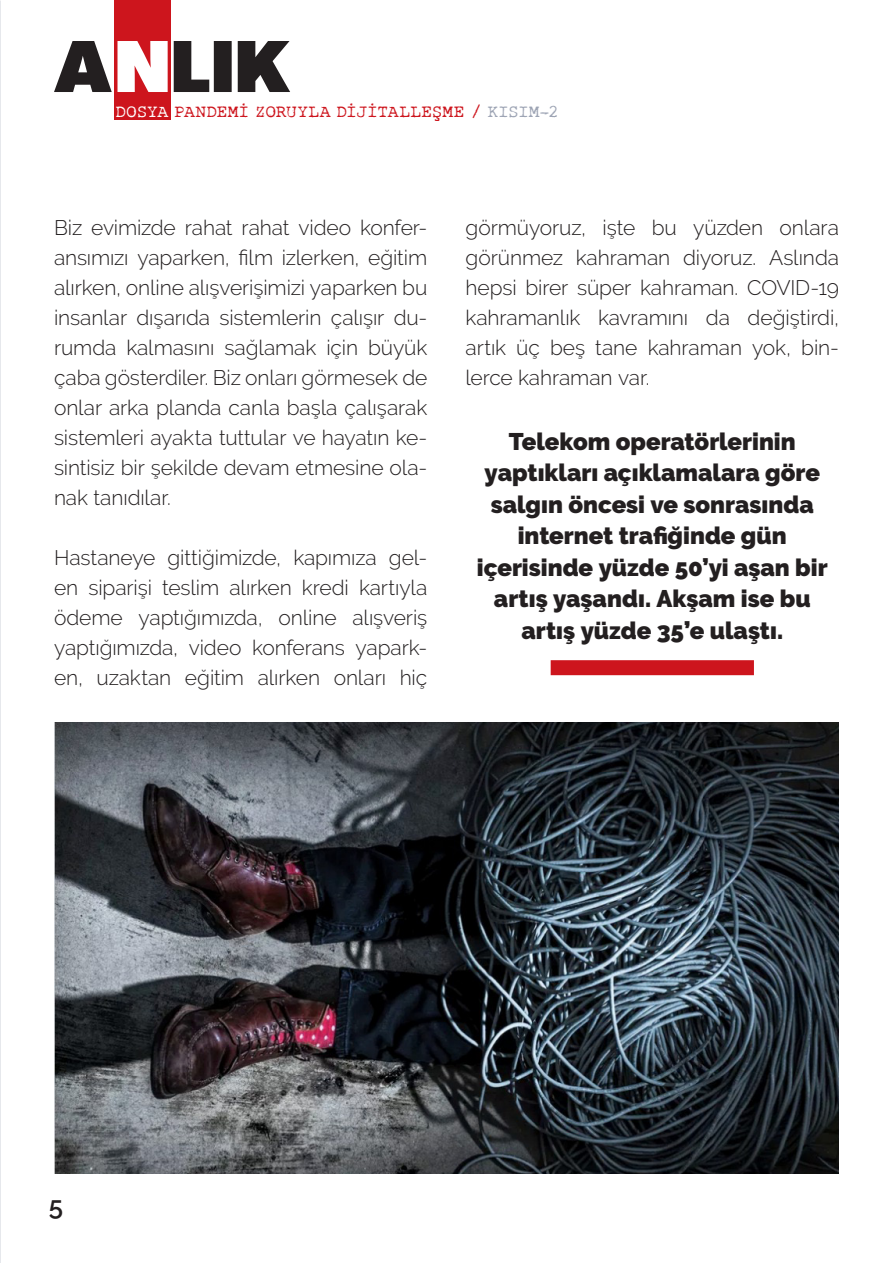
<style>
.page{position:relative;width:893px;height:1263px;background:#fff}
.page>*{position:absolute;margin:0;border:0;box-sizing:border-box;transform-origin:0 0}
.t1{font:600 25.95px "Raleway";color:#231f20}
.t2{font:900 24px/31.5px "Raleway";color:#231f20;text-align:center}
.t3{font:300 21px/30px "Raleway";letter-spacing:-.005em;color:#231f20;text-align:justify}
.t4{font:18px "Rough Typewriter";letter-spacing:-.01em;color:#cd151d}
.s1{color:#fff}
.s2{color:#9da4b4}
</style>
<div class="page">
<img style="left:0;top:0;width:1px;height:1263px">
<div style="left:114px;top:0;width:56px;height:120px;background:#cd151d"></div>
<svg style="left:174px;top:41px;width:116px;height:51px"></svg>
<svg style="left:54px;top:41px;width:114px;height:51px"></svg>
<div style="left:551px;top:660px;width:203px;height:15px;background:#cd151d"></div>
<img style="left:54px;top:722px;width:785px;height:452px">
<p class="t4" style="left:115px;top:101px;width:445px"><span class="s1">DOSYA</span> PANDEMİ ZORUYLA DİJİTALLEŞME / <span class="s2">KISIM-2</span></p>
<p class="t3" style="left:54px;top:213px;width:375px">Biz evimizde rahat rahat video konfer&shy;ansımızı yaparken, film izlerken, eğitim alırken, online alışverişimizi yaparken bu insanlar dışarıda sistemlerin çalışır du&shy;rumda kalmasını sağlamak için büyük çaba gösterdiler. Biz onları görmesek de onlar arka planda canla başla çalışarak sistemleri ayakta tuttular ve hayatın ke&shy;sintisiz bir şekilde devam etmesine ola&shy;nak tanıdılar.</p>
<p class="t3" style="left:54px;top:543px;width:375px">Hastaneye gittiğimizde, kapımıza gel&shy;en siparişi teslim alırken kredi kartıyla ödeme yaptığımızda, online alışveriş yaptığımızda, video konferans yapark&shy;en, uzaktan eğitim alırken onları hiç</p>
<p class="t3" style="left:466px;top:213px;width:375px">görmüyoruz, işte bu yüzden onlara görünmez kahraman diyoruz. Aslında hepsi birer süper kahraman. COVID-19 kahramanlık kavramını da değiştirdi, artık üç beş tane kahraman yok, bin&shy;lerce kahraman var.</p>
<p class="t2" style="left:477px;top:426px;width:352px">Telekom operatörlerinin yaptıkları açıklamalara göre salgın öncesi ve sonrasında internet trafiğinde gün içerisinde yüzde 50’yi aşan bir artış yaşandı. Akşam ise bu artış yüzde 35’e ulaştı.</p>
<p class="t1" style="left:49px;top:1191px;width:16px">5</p>
</div>
